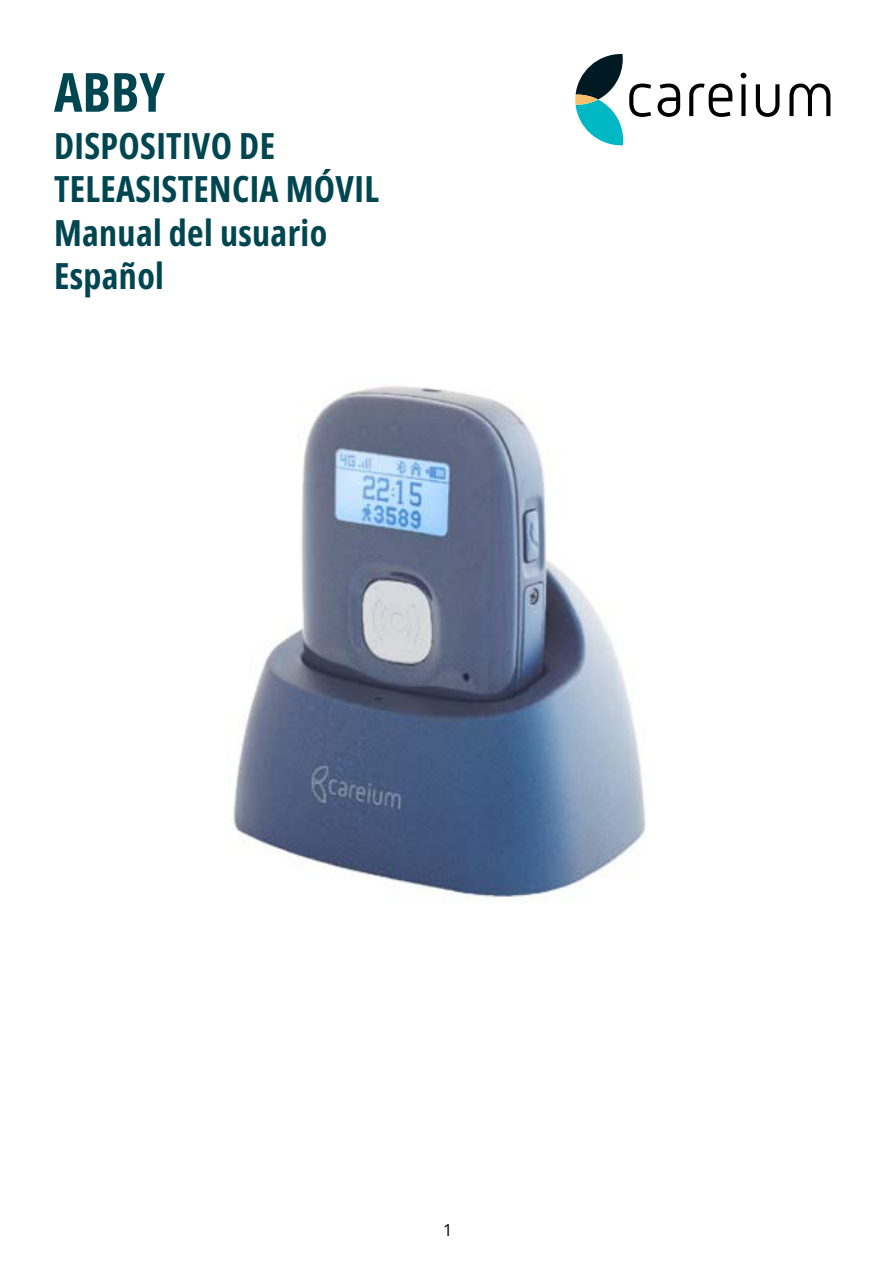
<style>
.page{position:relative;width:893px;height:1263px;background:#fff}
.page>*{position:absolute;margin:0;border:0;box-sizing:border-box;transform-origin:0 0}
.t1{font:700 54px "Open Sans Condensed";color:#004651}
.t2{font:700 36px/43.2px "Open Sans Condensed";letter-spacing:.01em;color:#004651}
.t3{font:16.5px "Open Sans";color:#000}
</style>
<div class="page">
<svg style="left:575px;top:54px;width:48px;height:91px"></svg>
<svg style="left:629px;top:84px;width:22px;height:33px"></svg>
<svg style="left:658px;top:84px;width:22px;height:33px"></svg>
<svg style="left:689px;top:84px;width:43px;height:33px"></svg>
<svg style="left:741px;top:73px;width:5px;height:43px"></svg>
<svg style="left:756px;top:84px;width:23px;height:33px"></svg>
<svg style="left:789px;top:84px;width:41px;height:32px"></svg>
<img style="left:233px;top:386px;width:413px;height:512px">
<h1 class="t1" style="left:54px;top:70px;width:112px">ABBY</h1>
<p class="t2" style="left:54px;top:128px;width:326px">DISPOSITIVO DE<br>TELEASISTENCIA MÓVIL<br>Manual del usuario<br>Español</p>
<p class="t3" style="left:443px;top:1224px;width:11px">1</p>
</div>
